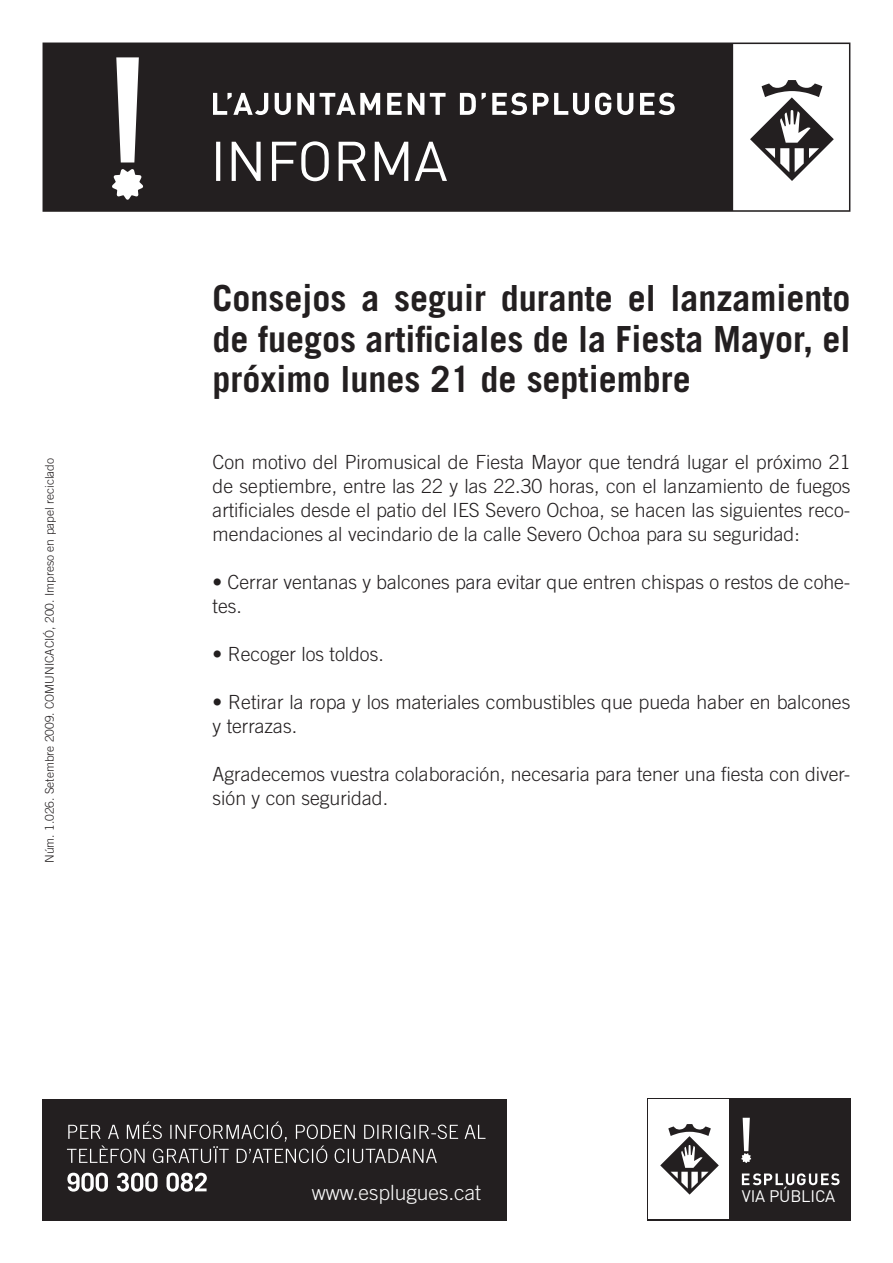
<style>
.page{position:relative;width:893px;height:1263px;background:#fff}
.page>*{position:absolute;margin:0;border:0;box-sizing:border-box;transform-origin:0 0}
.t1{font:700 36px/40.5px "Trade Gothic LT Com";color:#231f20;text-align:justify}
.t2{font:300 21px "Trade Gothic LT Com";color:#fafafa}
.t3{font:300 19.5px/24px "Trade Gothic LT Com";color:#231f20}
.t4{font:16.5px "DIN";letter-spacing:-.01em;color:#fff}
.t5{font:300 12px "Trade Gothic LT Com";color:#231f20}
</style>
<div class="page">
<svg style="left:43px;top:43px;width:807px;height:169px;background:#433f40"></svg>
<svg style="left:216px;top:141px;width:231px;height:40px"></svg>
<svg style="left:213px;top:93px;width:462px;height:22px"></svg>
<svg style="left:112px;top:57px;width:32px;height:143px"></svg>
<div style="left:43px;top:1098px;width:464px;height:122px;background:#231f20"></div>
<svg style="left:67px;top:1173px;width:140px;height:18px"></svg>
<svg style="left:67px;top:1121px;width:418px;height:42px"></svg>
<div style="left:647px;top:1098px;width:203px;height:122px;background:#231f20"></div>
<div style="left:648px;top:1100px;width:81px;height:119px;background:#fff"></div>
<svg style="left:660px;top:1124px;width:59px;height:70px"></svg>
<svg style="left:741px;top:1118px;width:10px;height:45px"></svg>
<svg style="left:742px;top:1173px;width:97px;height:12px"></svg>
<p class="t5" style="left:43px;top:863px;width:406px;rotate:-90deg">Núm. 1.026. Setembre 2009. COMUNICACIÓ, 200. Impreso en papel reciclado</p>
<p class="t1" style="left:213px;top:278px;width:639px">Consejos a seguir durante el lanzamiento de fuegos artificiales de la Fiesta Mayor, el próximo lunes 21 de septiembre</p>
<p class="t3" style="left:213px;top:450px;width:639px;text-align:justify">Con motivo del Piromusical de Fiesta Mayor que tendrá lugar el próximo 21 de septiembre, entre las 22 y las 22.30 horas, con el lanzamiento de fuegos artificiales desde el patio del IES Severo Ochoa, se hacen las siguientes reco&shy;mendaciones al vecindario de la calle Severo Ochoa para su seguridad:</p>
<p class="t3" style="left:213px;top:570px;width:639px">• Cerrar ventanas y balcones para evitar que entren chispas o restos de cohe&shy;tes.</p>
<p class="t3" style="left:213px;top:642px;width:173px">• Recoger los toldos.</p>
<p class="t3" style="left:213px;top:690px;width:639px">• Retirar la ropa y los materiales combustibles que pueda haber en balcones y terrazas.</p>
<p class="t3" style="left:213px;top:762px;width:639px">Agradecemos vuestra colaboración, necesaria para tener una fiesta con diver&shy;sión y con seguridad.</p>
<p class="t2" style="left:312px;top:1180px;width:171px">www.esplugues.cat</p>
<p class="t4" style="left:742px;top:1186px;width:95px">VIA PÚBLICA</p>
</div>
